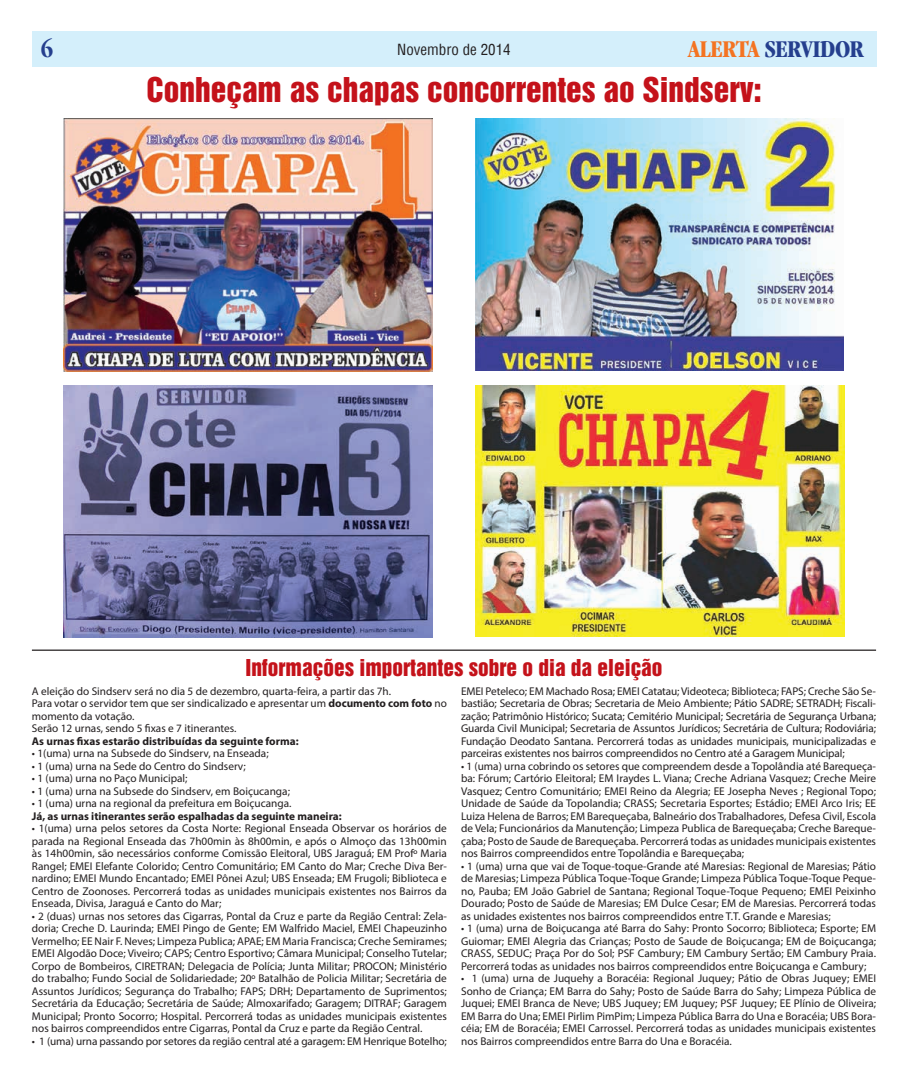
<style>
.page{position:relative;width:908px;height:1085px;background:#fff}
.page>*{position:absolute;margin:0;border:0;box-sizing:border-box;transform-origin:0 0}
.TÍTULO{font:31.25px "Helvetica Inserat";color:#c4121a}
.Linha_do_LOGOTIPO{font:700 condensed 25px "Garamond LT";letter-spacing:-.02em;color:#253f8e}
.TÍTULO_PEQUENO{font:21.25px "Helvetica Inserat";color:#c4121a}
.t1{font:condensed 15px "Helvetica";color:#231f20}
.textos{font:11.25px/12.5px "Myriad Pro";color:#231f20;text-align:justify}
.textos-2{font:700 11.25px "Myriad Pro";color:#231f20}
.s1{color:#f47321}
.s2{font-weight:700}
</style>
<div class="page">
<div style="left:32px;top:31px;width:843px;height:35px;background:#d4effb"></div>
<hr style="left:32px;top:649px;width:843px;height:1px;background:#231f20">
<img style="left:64px;top:385px;width:368px;height:252px">
<img style="left:64px;top:119px;width:368px;height:252px">
<img style="left:475px;top:119px;width:368px;height:251px">
<img style="left:475px;top:385px;width:368px;height:251px">
<p class="Linha_do_LOGOTIPO" style="left:41px;top:34px;width:14px">6</p>
<h3 class="t1" style="left:397px;top:39px;width:115px">Novembro de 2014</h3>
<h2 class="Linha_do_LOGOTIPO" style="left:687px;top:35px;width:177px"><span class="s1">ALERTA</span> SERVIDOR</h2>
<p class="TÍTULO" style="left:146px;top:71px;width:616px">Conheçam as chapas concorrentes ao Sindserv:</p>
<p class="TÍTULO_PEQUENO" style="left:245px;top:654px;width:418px">Informações importantes sobre o dia da eleição</p>
<p class="textos" style="left:461px;top:684px;width:416px">EMEI Peteleco; EM Machado Rosa; EMEI Catatau; Videoteca; Biblioteca; FAPS; Creche São Se&shy;bastião; Secretaria de Obras; Secretaria de Meio Ambiente; Pátio SADRE; SETRADH; Fiscali&shy;zação; Patrimônio Histórico; Sucata; Cemitério Municipal; Secretária de Segurança Urbana; Guarda Civil Municipal; Secretaria de Assuntos Jurídicos; Secretária de Cultura; Rodoviária; Fundação Deodato Santana. Percorrerá todas as unidades municipais, municipalizadas e parceiras existentes nos bairros compreendidos no Centro até a Garagem Municipal;</p>
<p class="textos" style="left:461px;top:759px;width:416px">• 1 (uma) urna cobrindo os setores que compreendem desde a Topolândia até Barequeça&shy;ba: Fórum; Cartório Eleitoral; EM Iraydes L. Viana; Creche Adriana Vasquez; Creche Meire Vasquez; Centro Comunitário; EMEI Reino da Alegria; EE Josepha Neves ; Regional Topo; Unidade de Saúde da Topolandia; CRASS; Secretaria Esportes; Estádio; EMEI Arco Iris; EE Luiza Helena de Barros; EM Barequeçaba, Balneário dos Trabalhadores, Defesa Civil, Escola de Vela; Funcionários da Manutenção; Limpeza Publica de Barequeçaba; Creche Bareque&shy;çaba; Posto de Saude de Barequeçaba. Percorrerá todas as unidades municipais existentes nos Bairros compreendidos entre Topolândia e Barequeçaba;</p>
<p class="textos" style="left:461px;top:859px;width:416px">• 1 (uma) urna que vai de Toque-toque-Grande até Maresias: Regional de Maresias; Pátio de Maresias; Limpeza Pública Toque-Toque Grande; Limpeza Pública Toque-Toque Peque&shy;no, Pauba; EM João Gabriel de Santana; Regional Toque-Toque Pequeno; EMEI Peixinho Dourado; Posto de Saúde de Maresias; EM Dulce Cesar; EM de Maresias. Percorrerá todas as unidades existentes nos bairros compreendidos entre T.T. Grande e Maresias;</p>
<p class="textos" style="left:461px;top:921px;width:416px">• 1 (uma) urna de Boiçucanga até Barra do Sahy: Pronto Socorro; Biblioteca; Esporte; EM Guiomar; EMEI Alegria das Crianças; Posto de Saude de Boiçucanga; EM de Boiçucanga; CRASS, SEDUC; Praça Por do Sol; PSF Cambury; EM Cambury Sertão; EM Cambury Praia.<br>Percorrerá todas as unidades nos bairros compreendidos entre Boiçucanga e Cambury;</p>
<p class="textos" style="left:461px;top:971px;width:416px">• 1 (uma) urna de Juquehy a Boracéia: Regional Juquey; Pátio de Obras Juquey; EMEI Sonho de Criança; EM Barra do Sahy; Posto de Saúde Barra do Sahy; Limpeza Pública de Juquei; EMEI Branca de Neve; UBS Juquey; EM Juquey; PSF Juquey; EE Plínio de Oliveira; EM Barra do Una; EMEI Pirlim PimPim; Limpeza Pública Barra do Una e Boracéia; UBS Bora&shy;céia; EM de Boracéia; EMEI Carrossel. Percorrerá todas as unidades municipais existentes nos Bairros compreendidos entre Barra do Una e Boracéia.</p>
<p class="textos" style="left:32px;top:684px;width:360px">A eleição do Sindserv será no dia 5 de dezembro, quarta-feira, a partir das 7h.</p>
<p class="textos" style="left:32px;top:696px;width:416px">Para votar o servidor tem que ser sindicalizado e apresentar um <span class="s2">documento com foto</span> no momento da votação.</p>
<p class="textos" style="left:32px;top:721px;width:206px">Serão 12 urnas, sendo 5 fixas e 7 itinerantes.</p>
<p class="textos-2" style="left:32px;top:733px;width:268px">As urnas fixas estarão distribuídas da seguinte forma:</p>
<p class="textos" style="left:32px;top:746px;width:238px">• 1(uma) urna na Subsede do Sindserv, na Enseada;</p>
<p class="textos" style="left:32px;top:759px;width:215px">• 1 (uma) urna na Sede do Centro do Sindserv;</p>
<p class="textos" style="left:32px;top:771px;width:157px">• 1 (uma) urna no Paço Municipal;</p>
<p class="textos" style="left:32px;top:784px;width:259px">• 1 (uma) urna na Subsede do Sindserv, em Boiçucanga;</p>
<p class="textos" style="left:32px;top:796px;width:261px">• 1 (uma) urna na regional da prefeitura em Boiçucanga.</p>
<p class="textos-2" style="left:32px;top:808px;width:311px">Já, as urnas itinerantes serão espalhadas da seguinte maneira:</p>
<p class="textos" style="left:32px;top:821px;width:416px">• 1(uma) urna pelos setores da Costa Norte: Regional Enseada Observar os horários de parada na Regional Enseada das 7h00min às 8h00min, e após o Almoço das 13h00min às 14h00min, são necessários conforme Comissão Eleitoral, UBS Jaraguá; EM Profº Maria Rangel; EMEI Elefante Colorido; Centro Comunitário; EM Canto do Mar; Creche Diva Ber&shy;nardino; EMEI Mundo Encantado; EMEI Pônei Azul; UBS Enseada; EM Frugoli; Biblioteca e Centro de Zoonoses. Percorrerá todas as unidades municipais existentes nos Bairros da Enseada, Divisa, Jaraguá e Canto do Mar;</p>
<p class="textos" style="left:32px;top:909px;width:416px">• 2 (duas) urnas nos setores das Cigarras, Pontal da Cruz e parte da Região Central: Zela&shy;doria; Creche D. Laurinda; EMEI Pingo de Gente; EM Walfrido Maciel, EMEI Chapeuzinho Vermelho; EE Nair F. Neves; Limpeza Publica; APAE; EM Maria Francisca; Creche Semirames; EMEI Algodão Doce; Viveiro; CAPS; Centro Esportivo; Câmara Municipal; Conselho Tutelar; Corpo de Bombeiros, CIRETRAN; Delegacia de Polícia; Junta Militar; PROCON; Ministério do trabalho; Fundo Social de Solidariedade; 20º Batalhão de Policia Militar; Secretária de Assuntos Jurídicos; Segurança do Trabalho; FAPS; DRH; Departamento de Suprimentos; Secretária da Educação; Secretária de Saúde; Almoxarifado; Garagem; DITRAF; Garagem Municipal; Pronto Socorro; Hospital. Percorrerá todas as unidades municipais existentes nos bairros compreendidos entre Cigarras, Pontal da Cruz e parte da Região Central.</p>
<p class="textos" style="left:32px;top:1034px;width:416px">• 1 (uma) urna passando por setores da região central até a garagem: EM Henrique Botelho;</p>
</div>
